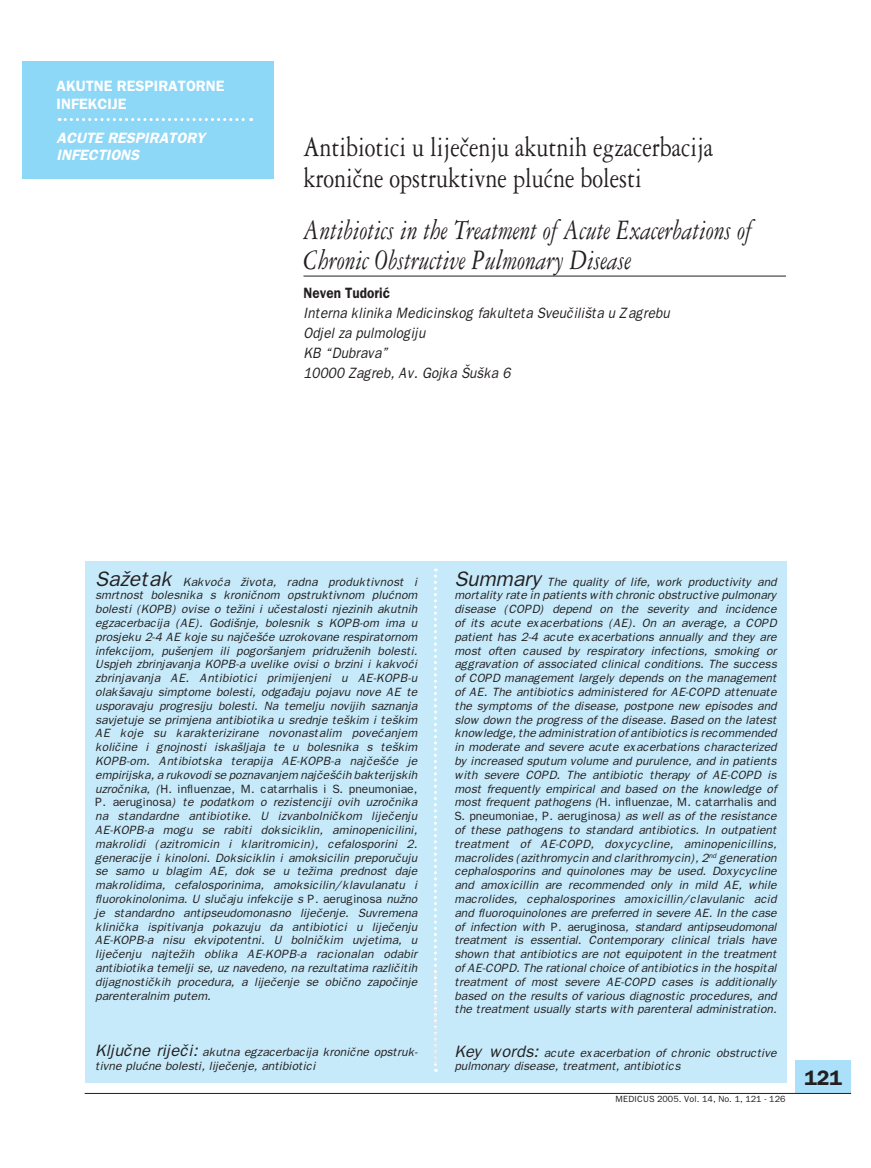
<style>
.page{position:relative;width:871px;height:1168px;background:#fff}
.page>*{position:absolute;margin:0;border:0;box-sizing:border-box;transform-origin:0 0}
.t1{font:italic 30px/30.8px "Garamond Three";color:#231f20;scale:.8 1}
.t2{font:30px/30.8px "Garamond Three";color:#231f20;scale:.8 1}
.t3{font:600 21px "Franklin Gothic";color:#231f20}
.t4{font:italic 15px/20.1px "Franklin Gothic";letter-spacing:.005em;color:#231f20;scale:.9 1}
.t5{font:600 15px/17.2px "Franklin Gothic";color:#fff}
.t6{font:italic 600 15px/17.2px "Franklin Gothic";color:#fff}
.t7{font:600 15px "Franklin Gothic";letter-spacing:.005em;color:#231f20;scale:.9 1}
.t8{font:italic 12px/13.8px "Franklin Gothic";color:#231f20;text-align:justify}
.t9{font:9px "Franklin Gothic";color:#231f20}
.s1{font-size:21px}
.s2{font-style:normal}
.s3{font-size:16.5px}
</style>
<div class="page">
<div style="left:795px;top:1061px;width:55px;height:32px;background:#aae0f9"></div>
<hr style="left:85px;top:1093px;width:765px;height:1px;background:#231f20">
<div style="left:22px;top:61px;width:252px;height:118px;background:#8dd7f7"></div>
<svg style="left:59px;top:118px;width:192px;height:3px"></svg>
<hr style="left:303px;top:276px;width:482px;height:1px;background:#231f20">
<div style="left:85px;top:561px;width:701px;height:522px;background:#c6eafa"></div>
<svg style="left:434px;top:568px;width:2px;height:504px"></svg>
<p class="t5" style="left:57px;top:79px;width:169px">AKUTNE RESPIRATORNE<br>INFEKCIJE</p>
<p class="t6" style="left:57px;top:131px;width:150px">ACUTE RESPIRATORY<br>INFECTIONS</p>
<h1 class="t2" style="left:303px;top:134px;width:513px">Antibiotici u liječenju akutnih egzacerbacija kronične opstruktivne plućne bolesti</h1>
<h1 class="t1" style="left:303px;top:217px;width:561px">Antibiotics in the Treatment of Acute Exacerbations of<br>Chronic Obstructive Pulmonary Disease</h1>
<p class="t7" style="left:303px;top:288px;width:98px">Neven Tudorić</p>
<p class="t4" style="left:303px;top:304px;width:408px">Interna klinika Medicinskog fakulteta Sveučilišta u Zagrebu<br>Odjel za pulmologiju<br>KB “Dubrava”<br>10000 Zagreb, Av. Gojka Šuška 6</p>
<p class="t8" style="left:95px;top:576px;width:323px"><span class="s1">Sažetak</span> Kakvoća života, radna produktivnost i smrtnost bolesnika s kroničnom opstruktivnom plućnom bolesti (KOPB) ovise o težini i učestalosti njezinih akutnih egzacerbacija (AE). Godišnje, bolesnik s KOPB-om ima u prosjeku 2-4 AE koje su najčešće uzrokovane respiratornom infekcijom, pušenjem ili pogoršanjem pridruženih bolesti.<br>Uspjeh zbrinjavanja KOPB-a uvelike ovisi o brzini i kakvoći zbrinjavanja AE. Antibiotici primijenjeni u AE-KOPB-u olakšavaju simptome bolesti, odgađaju pojavu nove AE te usporavaju progresiju bolesti. Na temelju novijih saznanja savjetuje se primjena antibiotika u srednje teškim i teškim AE koje su karakterizirane novonastalim povećanjem količine i gnojnosti iskašljaja te u bolesnika s teškim KOPB-om. Antibiotska terapija AE-KOPB-a najčešće je empirijska, a rukovodi se poznavanjem najčešćih bakterijskih uzročnika, (<span class="s2">H. influenzae, M. catarrhalis i S. pneumoniae, P. aeruginosa</span>) te podatkom o rezistenciji ovih uzročnika na standardne antibiotike. U izvanbolničkom liječenju AE-KOPB-a mogu se rabiti doksiciklin, aminopenicilini, makrolidi (azitromicin i klaritromicin), cefalosporini 2. generacije i kinoloni. Doksiciklin i amoksicilin preporučuju se samo u blagim AE, dok se u težima prednost daje makrolidima, cefalosporinima, amoksicilin/klavulanatu i fluorokinolonima. U slučaju infekcije s <span class="s2">P. aeruginosa</span> nužno je standardno antipseudomonasno liječenje. Suvremena klinička ispitivanja pokazuju da antibiotici u liječenju AE-KOPB-a nisu ekvipotentni. U bolničkim uvjetima, u liječenju najtežih oblika AE-KOPB-a racionalan odabir antibiotika temelji se, uz navedeno, na rezultatima različitih dijagnostičkih procedura, a liječenje se obično započinje parenteralnim putem.</p>
<p class="t8" style="left:95px;top:1046px;width:324px"><span class="s3">Ključne riječi:</span> akutna egzacerbacija kronične opstruk&shy;tivne plućne bolesti, liječenje, antibiotici</p>
<p class="t8" style="left:454px;top:576px;width:323px"><span class="s1">Summary</span> The quality of life, work productivity and mortality rate in patients with chronic obstructive pulmonary disease (COPD) depend on the severity and incidence of its acute exacerbations (AE). On an average, a COPD patient has 2-4 acute exacerbations annually and they are most often caused by respiratory infections, smoking or aggravation of associated clinical conditions. The success of COPD management largely depends on the management of AE. The antibiotics administered for AE-COPD attenuate the symptoms of the disease, postpone new episodes and slow down the progress of the disease. Based on the latest knowledge, the administration of antibiotics is recommended in moderate and severe acute exacerbations characterized by increased sputum volume and purulence, and in patients with severe COPD. The antibiotic therapy of AE-COPD is most frequently empirical and based on the knowledge of most frequent pathogens (<span class="s2">H. influenzae, M. catarrhalis and S. pneumoniae, P. aeruginosa</span>) as well as of the resistance of these pathogens to standard antibiotics. In outpatient treatment of AE-COPD, doxycycline, aminopenicillins, macrolides (azithromycin and clarithromycin), 2<sup>nd</sup> generation cephalosporins and quinolones may be used. Doxycycline and amoxicillin are recommended only in mild AE, while macrolides, cephalosporines amoxicillin/clavulanic acid and fluoroquinolones are preferred in severe AE. In the case of infection with <span class="s2">P. aeruginosa</span>, standard antipseudomonal treatment is essential. Contemporary clinical trials have shown that antibiotics are not equipotent in the treatment of AE-COPD. The rational choice of antibiotics in the hospital treatment of most severe AE-COPD cases is additionally based on the results of various diagnostic procedures, and the treatment usually starts with parenteral administration.</p>
<p class="t8" style="left:454px;top:1047px;width:323px"><span class="s3">Key words:</span> acute exacerbation of chronic obstructive pulmonary disease, treatment, antibiotics</p>
<p class="t9" style="left:615px;top:1096px;width:171px">MEDICUS 2005. Vol. 14, No. 1, 121 - 126</p>
<h2 class="t3" style="left:803px;top:1070px;width:39px">121</h2>
</div>
